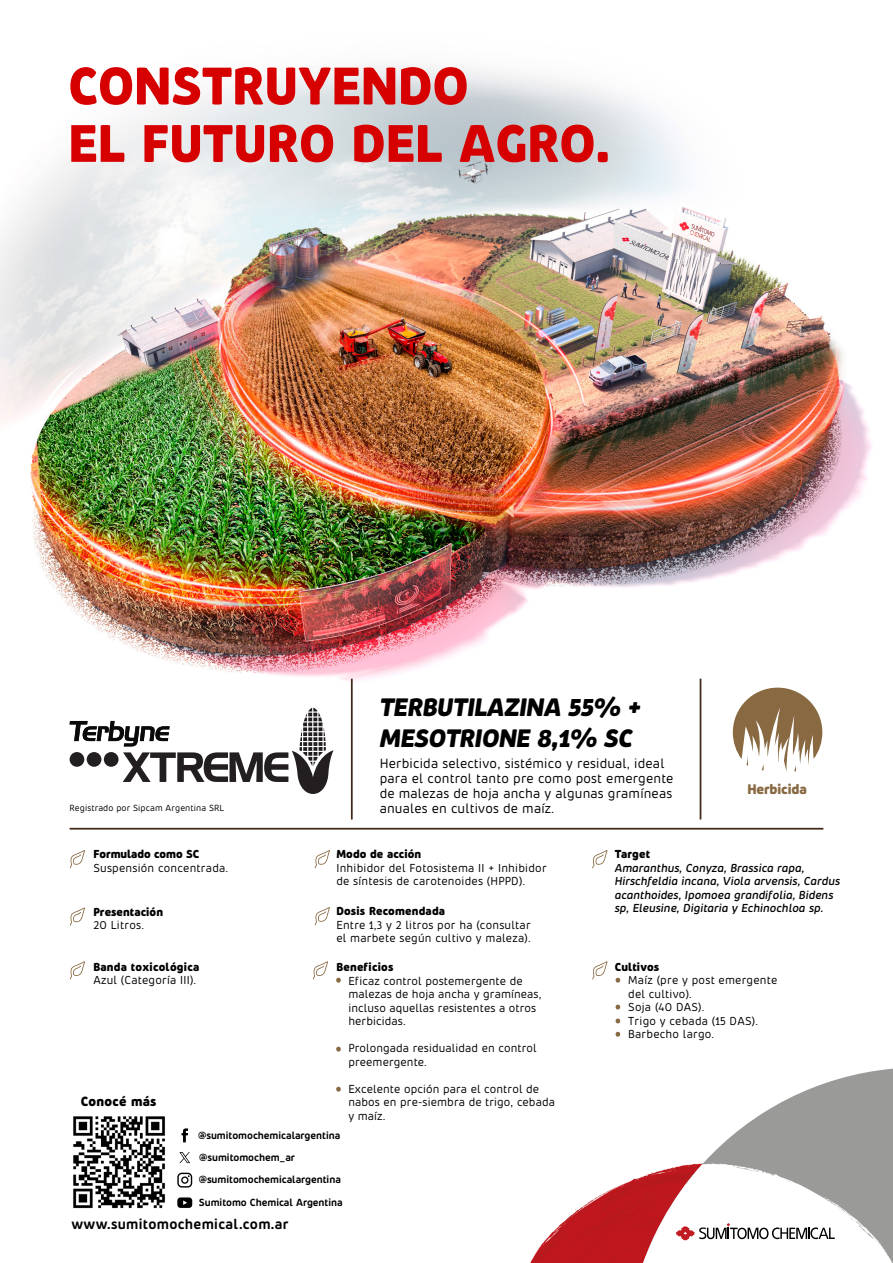
<style>
.page{position:relative;width:893px;height:1263px;background:#fff}
.page>*{position:absolute;margin:0;border:0;box-sizing:border-box;transform-origin:0 0}
.t1{font:700 53.25px/57.4px "Pusia";color:#d70000}
.t2{font:italic 700 25.5px/30.6px "Pusia";letter-spacing:-.015em;color:#000}
.t3{font:600 14.4px "Pusia";letter-spacing:.02em;color:#000}
.t4{font:700 13.95px "Pusia";letter-spacing:-.01em;color:#886942}
.t5{font:13.5px/15px "Pusia";letter-spacing:.015em;color:#000}
.t6{font:700 13.5px "Pusia";letter-spacing:.02em;color:#000}
.t7{font:11.7px/13.5px "Pusia";letter-spacing:.02em;color:#000}
.t8{font:italic 500 11.7px/13.5px "Pusia";color:#000}
.t9{font:700 11.7px "Pusia";letter-spacing:.005em;color:#000}
.t10{font:600 10.5px "Pusia";letter-spacing:-.005em;color:#000}
.t11{font:9px "Pusia";letter-spacing:.015em;color:#000}
</style>
<div class="page">
<img style="left:73px;top:1116px;width:92px;height:93px">
<img style="left:0;top:66px;width:872px;height:786px">
<hr style="left:70px;top:828px;width:753px;height:1px;background:#412919">
<svg style="left:70px;top:850px;width:15px;height:18px"></svg>
<svg style="left:315px;top:850px;width:15px;height:18px"></svg>
<svg style="left:70px;top:907px;width:15px;height:19px"></svg>
<svg style="left:177px;top:1197px;width:15px;height:11px"></svg>
<svg style="left:703px;top:1069px;width:190px;height:94px;fill:#9a9a99"></svg>
<svg style="left:530px;top:1163px;width:363px;height:100px"></svg>
<img style="left:584px;top:1243px;width:37px;height:15px">
<img style="left:561px;top:1248px;width:54px;height:3px">
<img style="left:562px;top:1255px;width:38px;height:7px">
<img style="left:542px;top:1262px;width:54px;height:1px">
<img style="left:607px;top:1218px;width:40px;height:9px">
<img style="left:564px;top:1224px;width:78px;height:5px">
<img style="left:569px;top:1231px;width:73px;height:12px">
<img style="left:564px;top:1240px;width:76px;height:3px">
<img style="left:641px;top:1194px;width:36px;height:7px">
<img style="left:591px;top:1204px;width:78px;height:2px">
<img style="left:585px;top:1217px;width:64px;height:1px">
<img style="left:640px;top:1172px;width:47px;height:15px">
<img style="left:682px;top:1165px;width:20px;height:3px">
<hr style="left:351px;top:679px;width:2px;height:140px;background:#412919">
<hr style="left:700px;top:679px;width:1px;height:140px;background:#412919">
<svg style="left:70px;top:961px;width:15px;height:18px"></svg>
<svg style="left:592px;top:850px;width:15px;height:18px"></svg>
<svg style="left:315px;top:907px;width:15px;height:18px"></svg>
<svg style="left:313px;top:961px;width:15px;height:18px"></svg>
<svg style="left:336px;top:978px;width:5px;height:5px"></svg>
<svg style="left:615px;top:978px;width:6px;height:5px"></svg>
<svg style="left:615px;top:1018px;width:6px;height:5px"></svg>
<svg style="left:615px;top:1004px;width:6px;height:5px"></svg>
<svg style="left:615px;top:1032px;width:6px;height:5px"></svg>
<svg style="left:336px;top:1047px;width:5px;height:4px"></svg>
<svg style="left:336px;top:1087px;width:5px;height:4px"></svg>
<svg style="left:733px;top:688px;width:89px;height:84px"></svg>
<svg style="left:592px;top:961px;width:15px;height:18px"></svg>
<svg style="left:182px;top:1128px;width:6px;height:14px"></svg>
<svg style="left:177px;top:1173px;width:15px;height:14px"></svg>
<svg style="left:179px;top:1152px;width:11px;height:11px"></svg>
<svg style="left:70px;top:708px;width:264px;height:86px"></svg>
<h1 class="t1" style="left:68px;top:54px;width:543px">CONSTRUYENDO<br>EL FUTURO DEL AGRO.</h1>
<p class="t11" style="left:70px;top:802px;width:156px">Registrado por Sipcam Argentina SRL</p>
<p class="t9" style="left:93px;top:846px;width:108px">Formulado como SC</p>
<p class="t7" style="left:93px;top:860px;width:136px">Suspensión concentrada.</p>
<p class="t9" style="left:93px;top:903px;width:71px">Presentación</p>
<p class="t7" style="left:93px;top:918px;width:52px">20 Litros.</p>
<p class="t9" style="left:93px;top:958px;width:107px">Banda toxicológica</p>
<p class="t7" style="left:93px;top:973px;width:104px">Azul (Categoría III).</p>
<p class="t6" style="left:81px;top:1091px;width:77px">Conocé más</p>
<h2 class="t2" style="left:380px;top:691px;width:263px">TERBUTILAZINA 55% +<br>MESOTRIONE 8,1% SC</h2>
<p class="t5" style="left:380px;top:755px;width:295px">Herbicida selectivo, sistémico y residual, ideal para el control tanto pre como post emergente de malezas de hoja ancha y algunas gramíneas anuales en cultivos de maíz.</p>
<p class="t4" style="left:747px;top:779px;width:61px">Herbicida</p>
<p class="t9" style="left:336px;top:846px;width:86px">Modo de acción</p>
<p class="t7" style="left:336px;top:860px;width:212px">Inhibidor del Fotosistema II + Inhibidor de síntesis de carotenoides (HPPD).</p>
<p class="t9" style="left:615px;top:846px;width:37px">Target</p>
<p class="t8" style="left:615px;top:860px;width:227px">Amaranthus, Conyza, Brassica rapa,<br>Hirschfeldia incana, Viola arvensis, Cardus acanthoides, Ipomoea grandifolia, Bidens</p>
<p class="t9" style="left:336px;top:903px;width:110px">Dosis Recomendada</p>
<p class="t8" style="left:615px;top:901px;width:210px">sp, Eleusine, Digitaria y Echinochloa sp.</p>
<p class="t7" style="left:336px;top:917px;width:196px">Entre 1,3 y 2 litros por ha (consultar el marbete según cultivo y maleza).</p>
<p class="t9" style="left:336px;top:958px;width:59px">Beneficios</p>
<p class="t9" style="left:615px;top:958px;width:46px">Cultivos</p>
<p class="t7" style="left:628px;top:973px;width:151px">Maíz (pre y post emergente del cultivo).<br>Soja (40 DAS).<br>Trigo y cebada (15 DAS).<br>Barbecho largo.</p>
<p class="t7" style="left:348px;top:973px;width:195px">Eficaz control postemergente de malezas de hoja ancha y gramíneas, incluso aquellas resistentes a otros herbicidas.</p>
<p class="t7" style="left:348px;top:1041px;width:190px">Prolongada residualidad en control preemergente.</p>
<p class="t7" style="left:348px;top:1081px;width:208px">Excelente opción para el control de nabos en pre-siembra de trigo, cebada y maíz.</p>
<p class="t10" style="left:198px;top:1127px;width:144px">@sumitomochemicalargentina</p>
<p class="t10" style="left:199px;top:1172px;width:144px">@sumitomochemicalargentina</p>
<p class="t10" style="left:199px;top:1149px;width:97px">@sumitomochem_ar</p>
<p class="t10" style="left:199px;top:1195px;width:145px">Sumitomo Chemical Argentina</p>
<p class="t3" style="left:71px;top:1214px;width:219px">www.sumitomochemical.com.ar</p>
</div>
